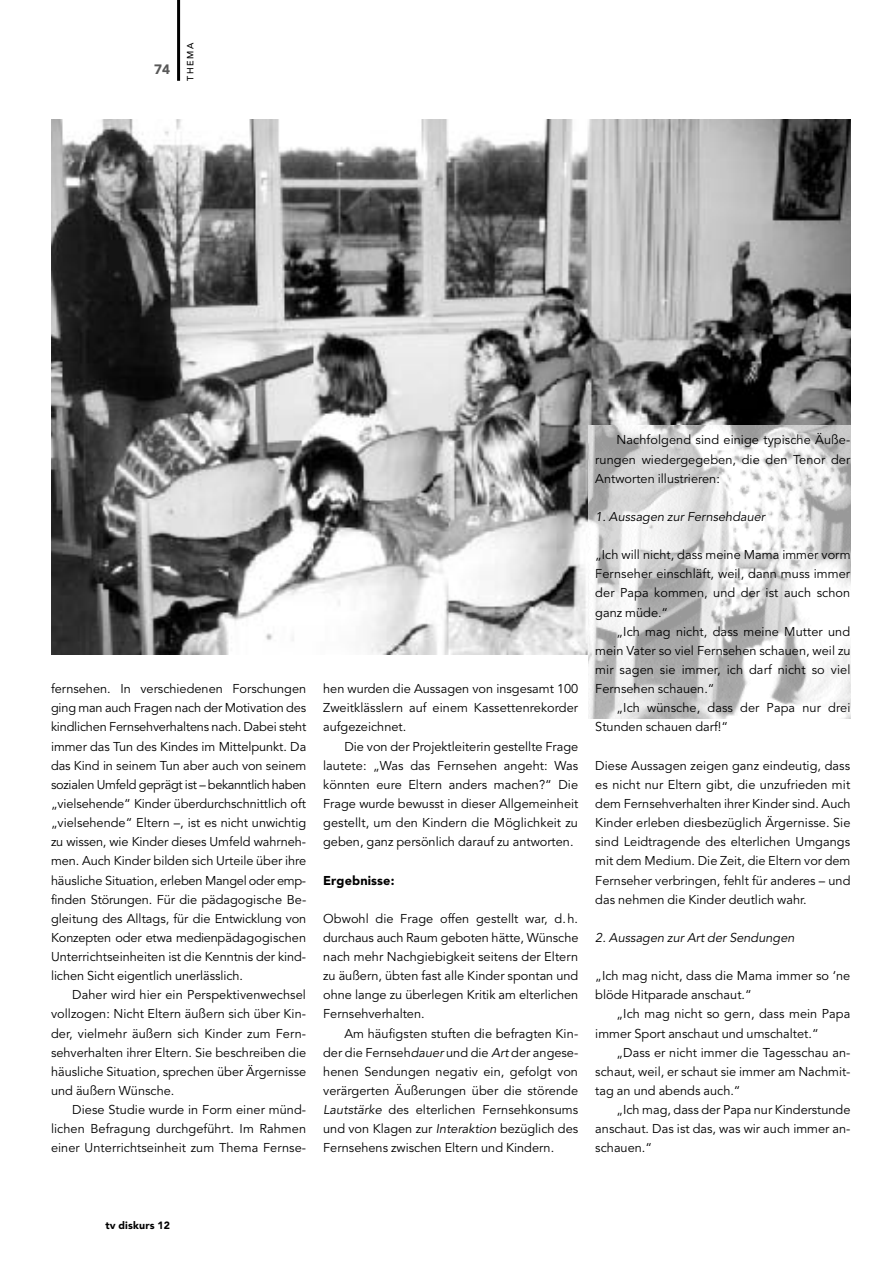
<style>
.page{position:relative;width:893px;height:1263px;background:#fff}
.page>*{position:absolute;margin:0;border:0;box-sizing:border-box;transform-origin:0 0}
.t1{font:900 13.5px "Avenir";color:#585858}
.t2{font:12.75px/19.2px "Avenir";color:#000;text-align:justify}
.t3{font:italic 12.75px "Avenir";color:#000}
.t4{font:900 12.75px "Avenir";letter-spacing:.01em;color:#000}
.t5{font:900 10.5px "Avenir";letter-spacing:.02em;color:#000}
.t6{font:500 9px "Avenir";letter-spacing:.165em;color:#000}
.s1{font-style:italic}
</style>
<div class="page">
<hr style="left:177px;top:0;width:3px;height:81px;background:#000">
<img style="left:51px;top:119px;width:799px;height:536px">
<img style="left:588px;top:425px;width:262px;height:293px">
<p class="t1" style="left:154px;top:64px;width:17px">74</p>
<p class="t6" style="left:187px;top:81px;width:39px;rotate:-90deg">THEMA</p>
<p class="t2" style="left:51px;top:680px;width:257px">fernsehen. In verschiedenen Forschungen ging man auch Fragen nach der Motivation des kindlichen Fernsehverhaltens nach. Dabei steht immer das Tun des Kindes im Mittelpunkt. Da das Kind in seinem Tun aber auch von seinem sozialen Umfeld geprägt ist – bekanntlich haben „vielsehende“ Kinder überdurchschnittlich oft „vielsehende“ Eltern –, ist es nicht unwichtig zu wissen, wie Kinder dieses Umfeld wahrneh&shy;men. Auch Kinder bilden sich Urteile über ihre häusliche Situation, erleben Mangel oder emp&shy;finden Störungen. Für die pädagogische Be&shy;gleitung des Alltags, für die Entwicklung von Konzepten oder etwa medienpädagogischen Unterrichtseinheiten ist die Kenntnis der kind&shy;lichen Sicht eigentlich unerlässlich.</p>
<p class="t2" style="left:51px;top:986px;width:257px;text-indent:21px">Daher wird hier ein Perspektivenwechsel vollzogen: Nicht Eltern äußern sich über Kin&shy;der, vielmehr äußern sich Kinder zum Fern&shy;sehverhalten ihrer Eltern. Sie beschreiben die häusliche Situation, sprechen über Ärgernisse und äußern Wünsche.</p>
<p class="t2" style="left:51px;top:1101px;width:257px;text-indent:21px">Diese Studie wurde in Form einer münd&shy;lichen Befragung durchgeführt. Im Rahmen einer Unterrichtseinheit zum Thema Fernse-</p>
<p class="t2" style="left:323px;top:680px;width:257px">hen wurden die Aussagen von insgesamt 100<br>Zweitklässlern auf einem Kassettenrekorder aufgezeichnet.</p>
<p class="t2" style="left:323px;top:738px;width:257px;text-indent:21px">Die von der Projektleiterin gestellte Frage lautete: „Was das Fernsehen angeht: Was könnten eure Eltern anders machen?“ Die Frage wurde bewusst in dieser Allgemeinheit gestellt, um den Kindern die Möglichkeit zu geben, ganz persönlich darauf zu antworten.</p>
<p class="t4" style="left:323px;top:875px;width:73px">Ergebnisse:</p>
<p class="t2" style="left:323px;top:910px;width:257px">Obwohl die Frage offen gestellt war, d.h. durchaus auch Raum geboten hätte, Wünsche nach mehr Nachgiebigkeit seitens der Eltern zu äußern, übten fast alle Kinder spontan und ohne lange zu überlegen Kritik am elterlichen Fernsehverhalten.</p>
<p class="t2" style="left:323px;top:1025px;width:257px;text-indent:21px">Am häufigsten stuften die befragten Kin&shy;der die Fernseh<span class="s1">dauer</span> und die <span class="s1">Art</span> der angese&shy;henen Sendungen negativ ein, gefolgt von verärgerten Äußerungen über die störende <span class="s1">Lautstärke</span> des elterlichen Fernsehkonsums und von Klagen zur <span class="s1">Interaktion</span> bezüglich des Fernsehens zwischen Eltern und Kindern.</p>
<p class="t2" style="left:595px;top:431px;width:256px;text-indent:21px">Nachfolgend sind einige typische Äuße&shy;rungen wiedergegeben, die den Tenor der Antworten illustrieren:</p>
<p class="t3" style="left:595px;top:511px;width:171px">1. Aussagen zur Fernsehdauer</p>
<p class="t2" style="left:595px;top:546px;width:257px">„Ich will nicht, dass meine Mama immer vorm Fernseher einschläft, weil, dann muss immer der Papa kommen, und der ist auch schon ganz müde.“</p>
<p class="t2" style="left:595px;top:623px;width:257px;text-indent:21px">„Ich mag nicht, dass meine Mutter und mein Vater so viel Fernsehen schauen, weil zu mir sagen sie immer, ich darf nicht so viel Fernsehen schauen.“</p>
<p class="t2" style="left:595px;top:699px;width:257px;text-indent:21px">„Ich wünsche, dass der Papa nur drei<br>Stunden schauen darf!“</p>
<p class="t2" style="left:595px;top:757px;width:257px">Diese Aussagen zeigen ganz eindeutig, dass es nicht nur Eltern gibt, die unzufrieden mit dem Fernsehverhalten ihrer Kinder sind. Auch Kinder erleben diesbezüglich Ärgernisse. Sie sind Leidtragende des elterlichen Umgangs mit dem Medium. Die Zeit, die Eltern vor dem Fernseher verbringen, fehlt für anderes – und das nehmen die Kinder deutlich wahr.</p>
<p class="t3" style="left:595px;top:932px;width:201px">2. Aussagen zur Art der Sendungen</p>
<p class="t2" style="left:595px;top:967px;width:256px">„Ich mag nicht, dass die Mama immer so ‘ne blöde Hitparade anschaut.“</p>
<p class="t2" style="left:595px;top:1005px;width:257px;text-indent:21px">„Ich mag nicht so gern, dass mein Papa immer Sport anschaut und umschaltet.“</p>
<p class="t2" style="left:595px;top:1044px;width:257px;text-indent:21px">„Dass er nicht immer die Tagesschau an&shy;schaut, weil, er schaut sie immer am Nachmit&shy;tag an und abends auch.“</p>
<p class="t2" style="left:595px;top:1101px;width:257px;text-indent:21px">„Ich mag, dass der Papa nur Kinderstunde anschaut. Das ist das, was wir auch immer an&shy;schauen.“</p>
<p class="t5" style="left:105px;top:1221px;width:66px">tv diskurs 12</p>
</div>
